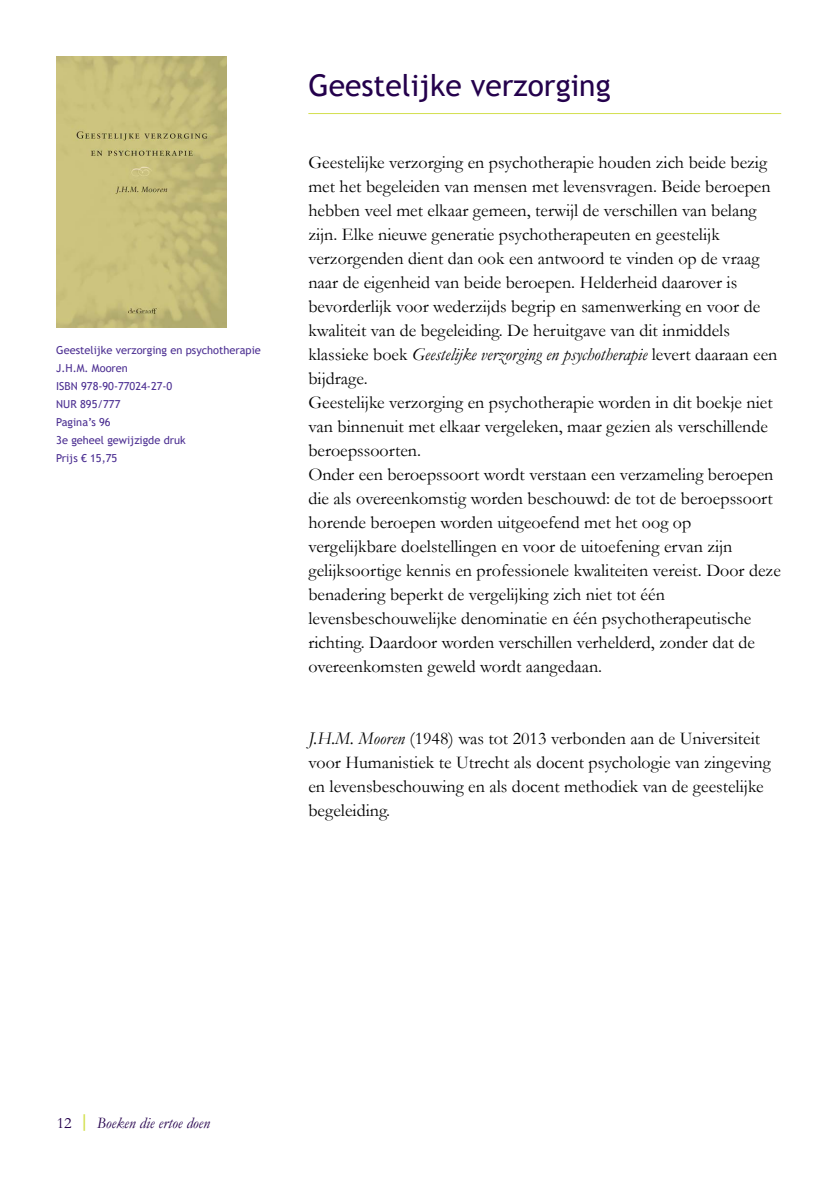
<style>
.page{position:relative;width:840px;height:1191px;background:#fff}
.page>*{position:absolute;margin:0;border:0;box-sizing:border-box;transform-origin:0 0}
.t1{font:30px "Trebuchet MS";color:#24014c}
.t2{font:18px/24px "Garamond";color:#000}
.t3{font:italic 16px "Garamond";color:#24014c}
.t4{font:11px/18px "Trebuchet MS";color:#4c2f92}
.s1{font-style:italic}
.s2{font-style:normal}
.s3{font-family:"Trebuchet MS";font-style:normal;font-size:20px;color:#d3df4e}
</style>
<div class="page">
<div style="left:56px;top:72px;width:6px;height:17px;background:#cdc47f"></div>
<hr style="left:308px;top:113px;width:472px;height:1px;background:#d3df4e">
<img style="left:57px;top:57px;width:170px;height:270px">
<p class="t4" style="left:56px;top:341px;width:206px">Geestelijke verzorging en psychotherapie<br>J.H.M. Mooren<br>ISBN 978-90-77024-27-0<br>NUR 895/777<br>Pagina’s 96<br>3e geheel gewijzigde druk<br>Prijs € 15,75</p>
<h1 class="t1" style="left:308px;top:66px;width:304px">Geestelijke verzorging</h1>
<p class="t2" style="left:308px;top:150px;width:473px">Geestelijke verzorging en psychotherapie houden zich beide bezig met het begeleiden van mensen met levensvragen. Beide beroepen hebben veel met elkaar gemeen, terwijl de verschillen van belang zijn. Elke nieuwe generatie psychotherapeuten en geestelijk verzorgenden dient dan ook een antwoord te vinden op de vraag naar de eigenheid van beide beroepen. Helderheid daarover is bevorderlijk voor wederzijds begrip en samenwerking en voor de kwaliteit van de begeleiding. De heruitgave van dit inmiddels klassieke boek <span class="s1">Geestelijke verzorging en psychotherapie</span> levert daaraan een bijdrage.<br>Geestelijke verzorging en psychotherapie worden in dit boekje niet van binnenuit met elkaar vergeleken, maar gezien als verschillende beroepssoorten.<br>Onder een beroepssoort wordt verstaan een verzameling beroepen die als overeenkomstig worden beschouwd: de tot de beroepssoort horende beroepen worden uitgeoefend met het oog op vergelijkbare doelstellingen en voor de uitoefening ervan zijn gelijksoortige kennis en professionele kwaliteiten vereist. Door deze benadering beperkt de vergelijking zich niet tot één levensbeschouwelijke denominatie en één psychotherapeutische richting. Daardoor worden verschillen verhelderd, zonder dat de overeenkomsten geweld wordt aangedaan.</p>
<p class="t2" style="left:308px;top:726px;width:463px"><span class="s1">J.H.M. Mooren</span> (1948) was tot 2013 verbonden aan de Universiteit voor Humanistiek te Utrecht als docent psychologie van zingeving en levensbeschouwing en als docent methodiek van de geestelijke begeleiding.</p>
<p class="t3" style="left:57px;top:1112px;width:155px"><span class="s2">12</span> <span class="s3">|</span> Boeken die ertoe doen</p>
</div>
